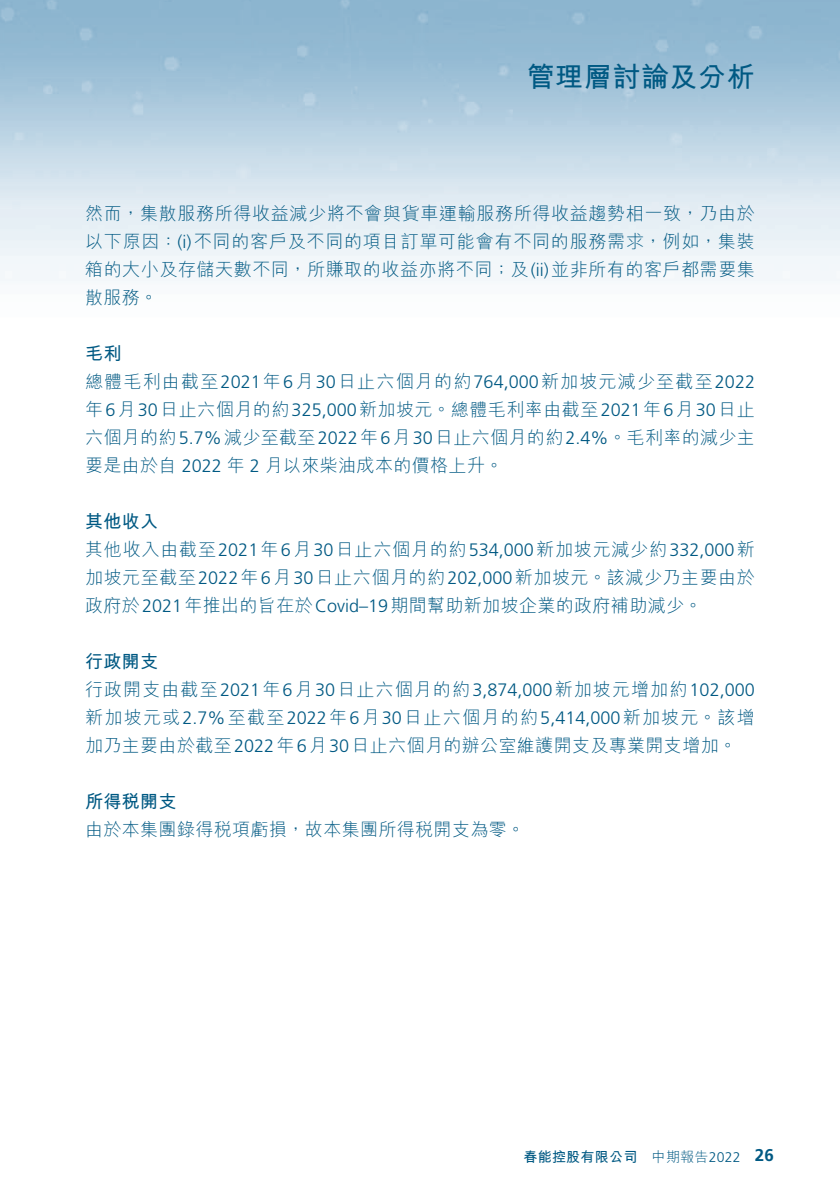
<style>
.page{position:relative;width:840px;height:1191px;background:#fff}
.page>*{position:absolute;margin:0;border:0;box-sizing:border-box;transform-origin:0 0}
.t1{font:700 28px "M Hei HK";letter-spacing:.02em;color:#005983}
._00_txt{font:300 18px/28px "M Hei HK";letter-spacing:.02em;color:#005983;text-align:justify}
._02_H2{font:700 18px "M Hei HK";letter-spacing:.02em;color:#005983}
.t2{font:700 17px "Frutiger LT Std";color:#005983}
.t3{font:300 14px "M Hei HK";color:#005983}
.t4{font:700 14px "M Hei HK";letter-spacing:.015em;color:#005983}
.s1{font-family:"Frutiger LT Std"}
</style>
<div class="page">
<h1 class="t1" style="left:526px;top:56px;width:229px">管理層討論及分析</h1>
<p class="_00_txt" style="left:85px;top:199px;width:671px">然而，集散服務所得收益減少將不會與貨車運輸服務所得收益趨勢相一致，乃由於以下原因： <span class="s1">)i(</span> 不同的客戶及不同的項目訂單可能會有不同的服務需求，例如，集裝箱的大小及存儲天數不同，所賺取的收益亦將不同；及 <span class="s1">)i i(</span> 並非所有的客戶都需要集散服務。</p>
<p class="_02_H2" style="left:85px;top:340px;width:38px">毛利</p>
<p class="_00_txt" style="left:85px;top:367px;width:671px">總體毛利由截至<span class="s1">2021</span>年<span class="s1">6</span>月<span class="s1">30</span>日止六個月的約<span class="s1">764,000</span>新加坡元減少至截至<span class="s1">2022</span>年<span class="s1">6</span>月<span class="s1">30</span>日止六個月的約<span class="s1">325,000</span>新加坡元。總體毛利率由截至<span class="s1">2021</span>年<span class="s1">6</span>月<span class="s1">30</span>日止六個月的約<span class="s1">5.7%</span>減少至截至<span class="s1">2022</span>年<span class="s1">6</span>月<span class="s1">30</span>日止六個月的約<span class="s1">2.4%</span>。毛利率的減少主要是由於自 <span class="s1">2022</span> 年 <span class="s1">2</span> 月以來柴油成本的價格上升。</p>
<p class="_02_H2" style="left:85px;top:508px;width:75px">其他收入</p>
<p class="_00_txt" style="left:85px;top:535px;width:671px">其他收入由截至<span class="s1">2021</span>年<span class="s1">6</span>月<span class="s1">30</span>日止六個月的約<span class="s1">534,000</span>新加坡元減少約<span class="s1">332,000</span>新加坡元至截至<span class="s1">2022</span>年<span class="s1">6</span>月<span class="s1">30</span>日止六個月的約<span class="s1">202,000</span>新加坡元。該減少乃主要由於政府於<span class="s1">2021</span>年推出的旨在於<span class="s1">Covid–19</span>期間幫助新加坡企業的政府補助減少。</p>
<p class="_02_H2" style="left:85px;top:648px;width:75px">行政開支</p>
<p class="_00_txt" style="left:85px;top:675px;width:671px">行政開支由截至<span class="s1">2021</span>年<span class="s1">6</span>月<span class="s1">30</span>日止六個月的約<span class="s1">3,874,000</span>新加坡元增加約<span class="s1">102,000</span>新加坡元或<span class="s1">2.7%</span>至截至<span class="s1">2022</span>年<span class="s1">6</span>月<span class="s1">30</span>日止六個月的約<span class="s1">5,414,000</span>新加坡元。該增加乃主要由於截至<span class="s1">2022</span>年<span class="s1">6</span>月<span class="s1">30</span>日止六個月的辦公室維護開支及專業開支增加。</p>
<p class="_02_H2" style="left:85px;top:788px;width:93px">所得稅開支</p>
<p class="_00_txt" style="left:85px;top:815px;width:441px">由於本集團錄得稅項虧損，故本集團所得稅開支為零。</p>
<p class="t4" style="left:523px;top:1146px;width:115px">春能控股有限公司</p>
<p class="t3" style="left:651px;top:1149px;width:90px">中期報告<span class="s1">2022</span></p>
<p class="t2" style="left:754px;top:1145px;width:20px">26</p>
</div>
